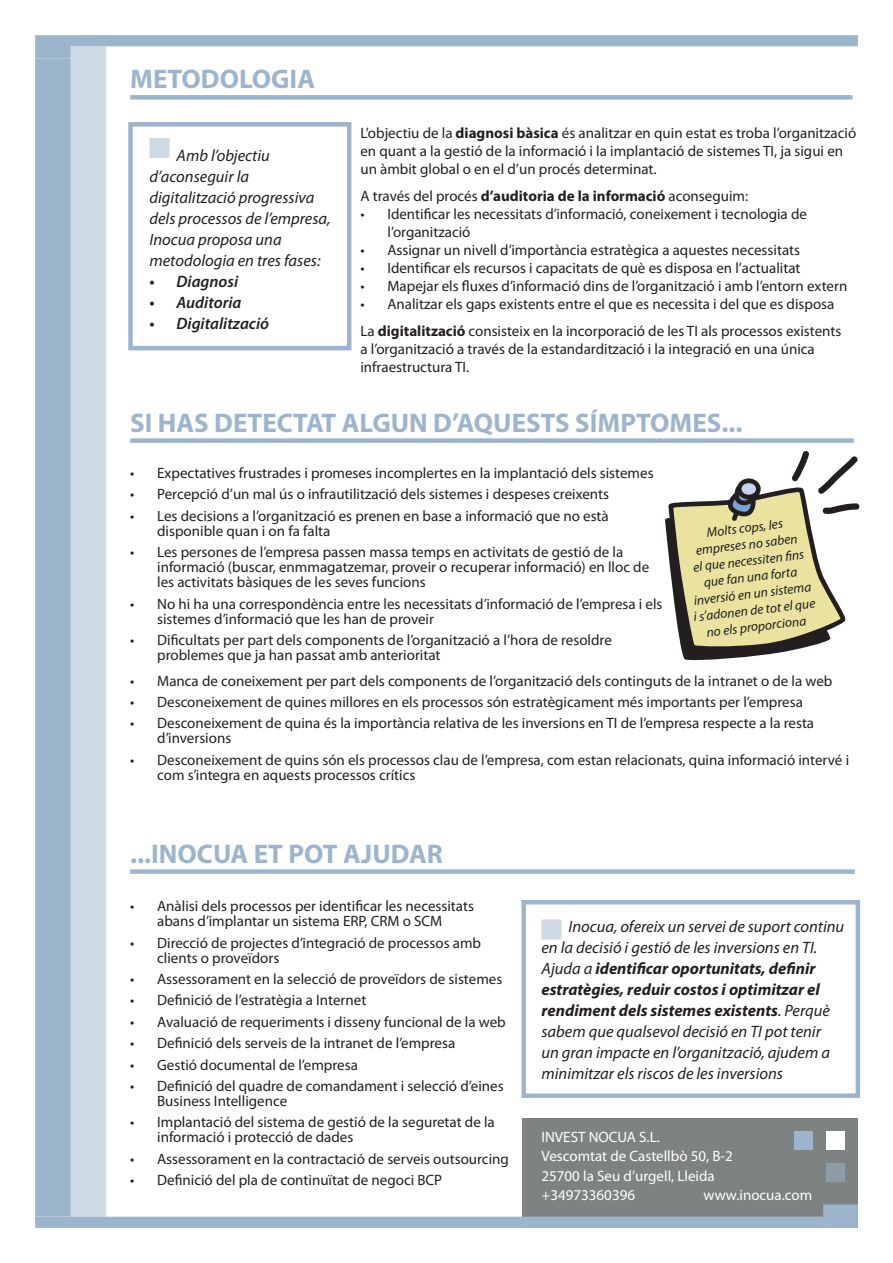
<style>
.page{position:relative;width:893px;height:1263px;background:#fff}
.page>*{position:absolute;margin:0;border:0;box-sizing:border-box;transform-origin:0 0}
.Titular{font:700 27px "Myriad Pro";color:#9cb5cc}
.Texto__cursiva{font:italic 16.5px/21px "Myriad Pro";color:#231f20}
.Texto__cursiva-2{font:italic 600 16.5px "Myriad Pro";color:#231f20}
.Texto{font:15px/15px "Myriad Pro";color:#231f20}
.Pie_de_página{font:15px "Myriad Pro";color:#fff}
.Texto__cursiva_peque{font:italic 13.5px/16.5px "Myriad Pro";color:#231f20;text-align:center}
.s1{font-weight:700}
</style>
<div class="page">
<div style="left:35px;top:58px;width:36px;height:1158px;background:#9cb5cc"></div>
<div style="left:71px;top:46px;width:35px;height:1170px;background:#cddae5"></div>
<svg style="left:35px;top:35px;width:823px;height:24px"></svg>
<div style="left:521px;top:900px;width:339px;height:198px;border:4px solid #9cb5cc"></div>
<div style="left:522px;top:1118px;width:336px;height:110px;background:#7d8282"></div>
<div style="left:826px;top:1131px;width:18px;height:19px;background:#fff"></div>
<div style="left:826px;top:1163px;width:18px;height:19px;background:#8c9ba6"></div>
<div style="left:794px;top:1131px;width:19px;height:19px;background:#9cb5cc"></div>
<svg style="left:665px;top:451px;width:194px;height:210px"></svg>
<svg style="left:35px;top:1204px;width:823px;height:24px"></svg>
<div style="left:130px;top:95px;width:722px;height:5px;background:#9cb5cc"></div>
<div style="left:130px;top:438px;width:724px;height:5px;background:#9cb5cc"></div>
<div style="left:541px;top:919px;width:20px;height:20px;background:#cddae5;border:2px solid #9cb5cc"></div>
<div style="left:130px;top:869px;width:725px;height:5px;background:#9cb5cc"></div>
<div style="left:128px;top:122px;width:223px;height:228px;border:4px solid #9cb5cc"></div>
<div style="left:150px;top:138px;width:20px;height:20px;background:#cddae5"></div>
<p class="Titular" style="left:130px;top:62px;width:186px">METODOLOGIA</p>
<p class="Texto__cursiva" style="left:150px;top:145px;width:183px;text-indent:27px">Amb l’objectiu d’aconseguir la digitalització progressiva dels processos de l’empresa,<br>Inocua proposa una metodologia en tres fases:</p>
<p class="Texto__cursiva-2" style="left:150px;top:271px;width:90px">• Diagnosi</p>
<p class="Texto__cursiva-2" style="left:150px;top:292px;width:93px">• Auditoria</p>
<p class="Texto__cursiva-2" style="left:150px;top:313px;width:121px">• Digitalització</p>
<p class="Texto" style="left:360px;top:124px;width:497px;line-height:18px">L’objectiu de la <span class="s1">diagnosi bàsica</span> és analitzar en quin estat es troba l’organització en quant a la gestió de la informació i la implantació de sistemes TI, ja sigui en un àmbit global o en el d’un procés determinat.</p>
<p class="Texto" style="left:360px;top:188px;width:389px">A través del procés <span class="s1">d’auditoria de la informació</span> aconseguim:</p>
<p class="Texto" style="left:387px;top:205px;width:421px;line-height:18px;text-indent:-27px">• Identificar les necessitats d’informació, coneixement i tecnologia de l’organització</p>
<p class="Texto" style="left:360px;top:242px;width:441px">• Assignar un nivell d’importància estratègica a aquestes necessitats</p>
<p class="Texto" style="left:360px;top:260px;width:442px">• Identificar els recursos i capacitats de què es disposa en l’actualitat</p>
<p class="Texto" style="left:360px;top:278px;width:488px">• Mapejar els fluxes d’informació dins de l’organització i amb l’entorn extern</p>
<p class="Texto" style="left:360px;top:296px;width:475px">• Analitzar els gaps existents entre el que es necessita i del que es disposa</p>
<p class="Texto" style="left:360px;top:322px;width:482px;line-height:18px">La <span class="s1">digitalització</span> consisteix en la incorporació de les TI als processos existents a l’organització a través de la estandardització i la integració en una única infraestructura TI.</p>
<p class="Titular" style="left:130px;top:405px;width:614px">SI HAS DETECTAT ALGUN D’AQUESTS SÍMPTOMES...</p>
<p class="Texto" style="left:130px;top:465px;width:525px">• Expectatives frustrades i promeses incomplertes en la implantació dels sistemes</p>
<p class="Texto" style="left:130px;top:487px;width:480px">• Percepció d’un mal ús o infrautilització dels sistemes i despeses creixents</p>
<p class="Texto" style="left:157px;top:508px;width:453px;text-indent:-27px">• Les decisions a l’organització es prenen en base a informació que no està disponible quan i on fa falta</p>
<p class="Texto" style="left:157px;top:544px;width:494px;text-indent:-27px">• Les persones de l’empresa passen massa temps en activitats de gestió de la informació (buscar, enmmagatzemar, proveir o recuperar informació) en lloc de les activitats bàsiques de les seves funcions</p>
<p class="Texto" style="left:157px;top:596px;width:507px;text-indent:-27px">• No hi ha una correspondència entre les necessitats d’informació de l’empresa i els sistemes d’informació que les han de proveir</p>
<p class="Texto" style="left:157px;top:632px;width:456px;text-indent:-27px">• Dificultats per part dels components de l’organització a l’hora de resoldre problemes que ja han passat amb anterioritat</p>
<p class="Texto" style="left:130px;top:673px;width:704px">• Manca de coneixement per part dels components de l’organització dels continguts de la intranet o de la web</p>
<p class="Texto" style="left:130px;top:694px;width:674px">• Desconeixement de quines millores en els processos són estratègicament més importants per l’empresa</p>
<p class="Texto" style="left:157px;top:715px;width:658px;text-indent:-27px">• Desconeixement de quina és la importància relativa de les inversions en TI de l’empresa respecte a la resta d’inversions</p>
<p class="Texto" style="left:157px;top:752px;width:693px;text-indent:-27px">• Desconeixement de quins són els processos clau de l’empresa, com estan relacionats, quina informació intervé i com s’integra en aquests processos crítics</p>
<p class="Texto__cursiva_peque" style="left:683px;top:527px;width:124px;rotate:-7deg">Molts cops, les empreses no saben<br>el que necessiten fi ns que fan una forta inversió en un sistema i s’adonen de tot el que no els proporciona</p>
<p class="Titular" style="left:130px;top:836px;width:314px">...INOCUA ET POT AJUDAR</p>
<p class="Texto" style="left:130px;top:898px;width:345px;text-align:center">• Anàlisi dels processos per identificar les necessitats abans d’implantar un sistema ERP, CRM o SCM</p>
<p class="Texto" style="left:157px;top:935px;width:325px;text-indent:-27px">• Direcció de projectes d’integració de processos amb clients o proveïdors</p>
<p class="Texto" style="left:130px;top:971px;width:374px">• Assessorament en la selecció de proveïdors de sistemes</p>
<p class="Texto" style="left:130px;top:992px;width:238px">• Definició de l’estratègia a Internet</p>
<p class="Texto" style="left:130px;top:1014px;width:377px">• Avaluació de requeriments i disseny funcional de la web</p>
<p class="Texto" style="left:130px;top:1035px;width:327px">• Definició dels serveis de la intranet de l’empresa</p>
<p class="Texto" style="left:130px;top:1057px;width:229px">• Gestió documental de l’empresa</p>
<p class="Texto" style="left:157px;top:1078px;width:348px;text-indent:-27px">• Definició del quadre de comandament i selecció d’eines<br>Business Intelligence</p>
<p class="Texto" style="left:157px;top:1114px;width:339px;text-indent:-27px">• Implantació del sistema de gestió de la seguretat de la informació i protecció de dades</p>
<p class="Texto" style="left:130px;top:1151px;width:380px">• Assessorament en la contractació de serveis outsourcing</p>
<p class="Texto" style="left:130px;top:1172px;width:314px">• Definició del pla de continuïtat de negoci BCP</p>
<p class="Texto__cursiva" style="left:541px;top:915px;width:304px;text-indent:27px">Inocua, ofereix un servei de suport continu en la decisió i gestió de les inversions en TI.<br>Ajuda a <span class="s1">identificar oportunitats, definir estratègies, reduir costos i optimitzar el rendiment dels sistemes existents</span>. Perquè sabem que qualsevol decisió en TI pot tenir<br>un gran impacte en l’organització, ajudem a minimitzar els riscos de les inversions</p>
<p class="Pie_de_página" style="left:541px;top:1128px;width:120px">INVEST NOCUA S.L.</p>
<p class="Pie_de_página" style="left:541px;top:1147px;width:193px">Vescomtat de Castellbò 50, B-2</p>
<p class="Pie_de_página" style="left:541px;top:1167px;width:175px">25700 la Seu d’urgell, Lleida</p>
<p class="Pie_de_página" style="left:541px;top:1186px;width:95px">+34973360396</p>
<p class="Pie_de_página" style="left:703px;top:1186px;width:110px">www.inocua.com</p>
</div>
